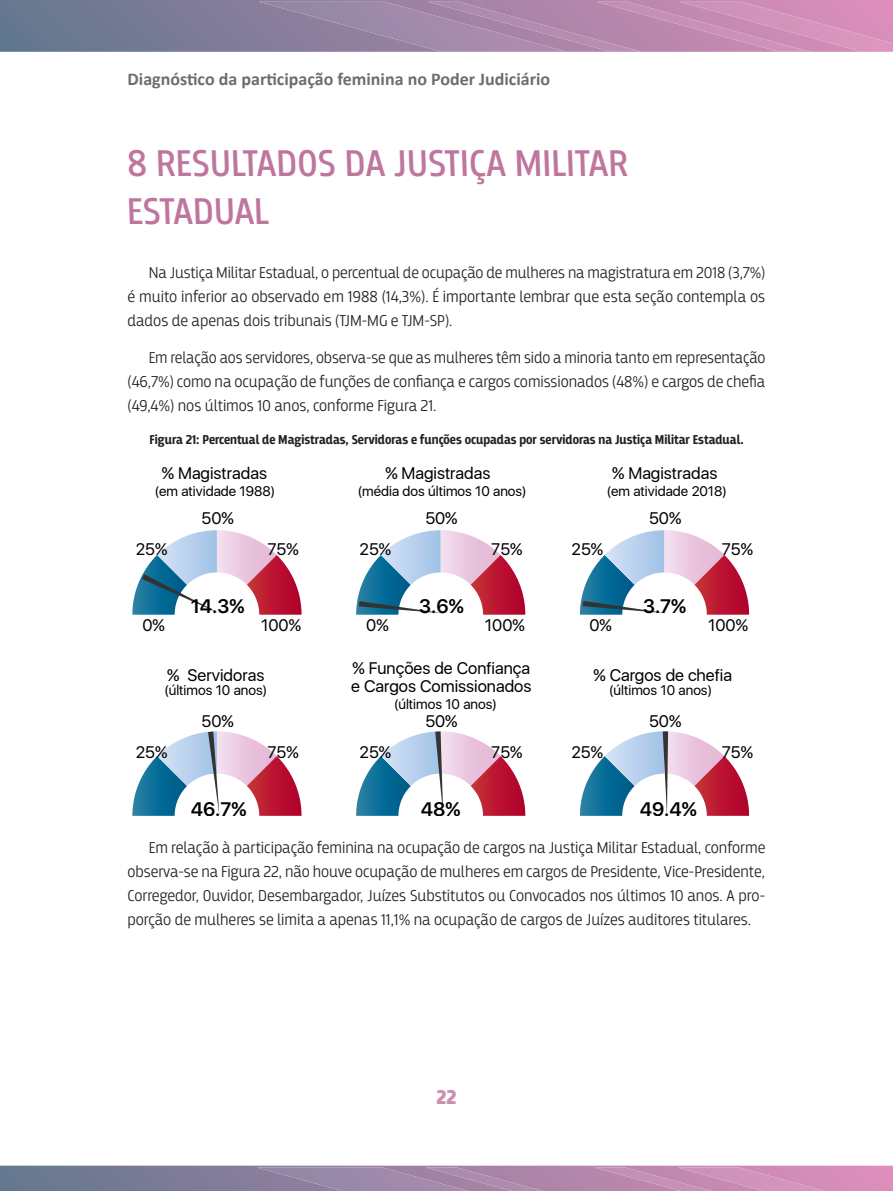
<style>
.page{position:relative;width:893px;height:1191px;background:#fff}
.page>*{position:absolute;margin:0;border:0;box-sizing:border-box;transform-origin:0 0}
.TT1{font:39px/48px "Breakers";color:#bf769e}
.t1{font:900 21px "Breakers";color:#ca90af}
.t2{font:600 19.5px "SFUI Display";color:#000}
.t3{font:700 18px "Calibri";color:#6c6d70}
.t4{font:16.65px/18px "SFUI Display";color:#000}
.Texto{font:300 16.5px/24px "Breakers";color:#231f20;text-align:justify}
.t5{font:13.95px "SFUI Display";color:#000}
.FIGURA_Legenda{font:700 13.5px "Breakers";color:#231f20}
</style>
<div class="page">
<svg style="left:0;top:0;width:893px;height:52px;background:#7a7b96"></svg>
<svg style="left:259px;top:2px;width:634px;height:50px;background:#b38aae"></svg>
<svg style="left:0;top:1165px;width:893px;height:26px;background:#a588a9"></svg>
<svg style="left:132px;top:530px;width:170px;height:84px"></svg>
<svg style="left:356px;top:530px;width:169px;height:84px"></svg>
<svg style="left:580px;top:530px;width:169px;height:84px"></svg>
<svg style="left:132px;top:731px;width:170px;height:85px"></svg>
<svg style="left:356px;top:731px;width:169px;height:85px"></svg>
<svg style="left:580px;top:731px;width:169px;height:85px"></svg>
<p class="t3" style="left:128px;top:66px;width:424px">Diagnóstico da participação feminina no Poder Judiciário</p>
<p class="TT1" style="left:128px;top:140px;width:504px">8 RESULTADOS DA JUSTIÇA MILITAR<br>ESTADUAL</p>
<p class="Texto" style="left:128px;top:260px;width:639px;text-indent:21px">Na Justiça Militar Estadual, o percentual de ocupação de mulheres na magistratura em 2018 (3,7%) é muito inferior ao observado em 1988 (14,3%). É importante lembrar que esta seção contempla os dados de apenas dois tribunais (TJM-MG e TJM-SP).</p>
<p class="Texto" style="left:128px;top:345px;width:639px;text-indent:21px">Em relação aos servidores, observa-se que as mulheres têm sido a minoria tanto em representação (46,7%) como na ocupação de funções de confiança e cargos comissionados (48%) e cargos de chefia (49,4%) nos últimos 10 anos, conforme Figura 21.</p>
<p class="FIGURA_Legenda" style="left:150px;top:432px;width:596px">Figura 21: Percentual de Magistradas, Servidoras e funções ocupadas por servidoras na Justiça Militar Estadual.</p>
<p class="t4" style="left:162px;top:464px;width:107px">% Magistradas</p>
<p class="t5" style="left:155px;top:480px;width:122px">(em atividade 1988)</p>
<p class="t4" style="left:385px;top:464px;width:107px">% Magistradas</p>
<p class="t5" style="left:358px;top:480px;width:170px">(média dos últimos 10 anos)</p>
<p class="t4" style="left:612px;top:464px;width:107px">% Magistradas</p>
<p class="t5" style="left:607px;top:480px;width:121px">(em atividade 2018)</p>
<p class="t4" style="left:202px;top:510px;width:34px">50%</p>
<p class="t4" style="left:425px;top:510px;width:34px">50%</p>
<p class="t4" style="left:649px;top:510px;width:34px">50%</p>
<p class="t4" style="left:136px;top:540px;width:33px">25%</p>
<p class="t4" style="left:267px;top:540px;width:33px">75%</p>
<p class="t4" style="left:360px;top:540px;width:33px">25%</p>
<p class="t4" style="left:491px;top:540px;width:33px">75%</p>
<p class="t4" style="left:571px;top:540px;width:33px">25%</p>
<p class="t4" style="left:722px;top:540px;width:33px">75%</p>
<p class="t4" style="left:143px;top:616px;width:24px">0%</p>
<p class="t2" style="left:191px;top:593px;width:55px">14.3%</p>
<p class="t2" style="left:419px;top:593px;width:46px">3.6%</p>
<p class="t2" style="left:643px;top:593px;width:45px">3.7%</p>
<p class="t4" style="left:261px;top:616px;width:41px">100%</p>
<p class="t4" style="left:366px;top:616px;width:24px">0%</p>
<p class="t4" style="left:485px;top:616px;width:41px">100%</p>
<p class="t4" style="left:589px;top:616px;width:24px">0%</p>
<p class="t4" style="left:708px;top:616px;width:41px">100%</p>
<p class="t4" style="left:167px;top:666px;width:99px">% Servidoras</p>
<p class="t4" style="left:351px;top:659px;width:182px">% Funções de Confiança e Cargos Comissionados</p>
<p class="t4" style="left:593px;top:666px;width:140px">% Cargos de chefia</p>
<p class="t5" style="left:164px;top:679px;width:104px">(últimos 10 anos)</p>
<p class="t5" style="left:609px;top:679px;width:104px">(últimos 10 anos)</p>
<p class="t5" style="left:394px;top:693px;width:104px">(últimos 10 anos)</p>
<p class="t4" style="left:136px;top:743px;width:33px">25%</p>
<p class="t4" style="left:202px;top:712px;width:34px">50%</p>
<p class="t4" style="left:267px;top:743px;width:33px">75%</p>
<p class="t4" style="left:360px;top:743px;width:33px">25%</p>
<p class="t4" style="left:425px;top:712px;width:34px">50%</p>
<p class="t4" style="left:491px;top:743px;width:33px">75%</p>
<p class="t4" style="left:571px;top:743px;width:33px">25%</p>
<p class="t4" style="left:649px;top:712px;width:34px">50%</p>
<p class="t2" style="left:191px;top:795px;width:57px">46.7%</p>
<p class="t2" style="left:421px;top:795px;width:41px">48%</p>
<p class="t2" style="left:640px;top:795px;width:59px">49.4%</p>
<p class="t4" style="left:722px;top:743px;width:33px">75%</p>
<p class="Texto" style="left:128px;top:835px;width:639px;text-indent:21px">Em relação à participação feminina na ocupação de cargos na Justiça Militar Estadual, conforme observa-se na Figura 22, não houve ocupação de mulheres em cargos de Presidente, Vice-Presidente, Corregedor, Ouvidor, Desembargador, Juízes Substitutos ou Convocados nos últimos 10 anos. A pro&shy;porção de mulheres se limita a apenas 11,1% na ocupação de cargos de Juízes auditores titulares.</p>
<p class="t1" style="left:436px;top:1084px;width:22px">22</p>
</div>
